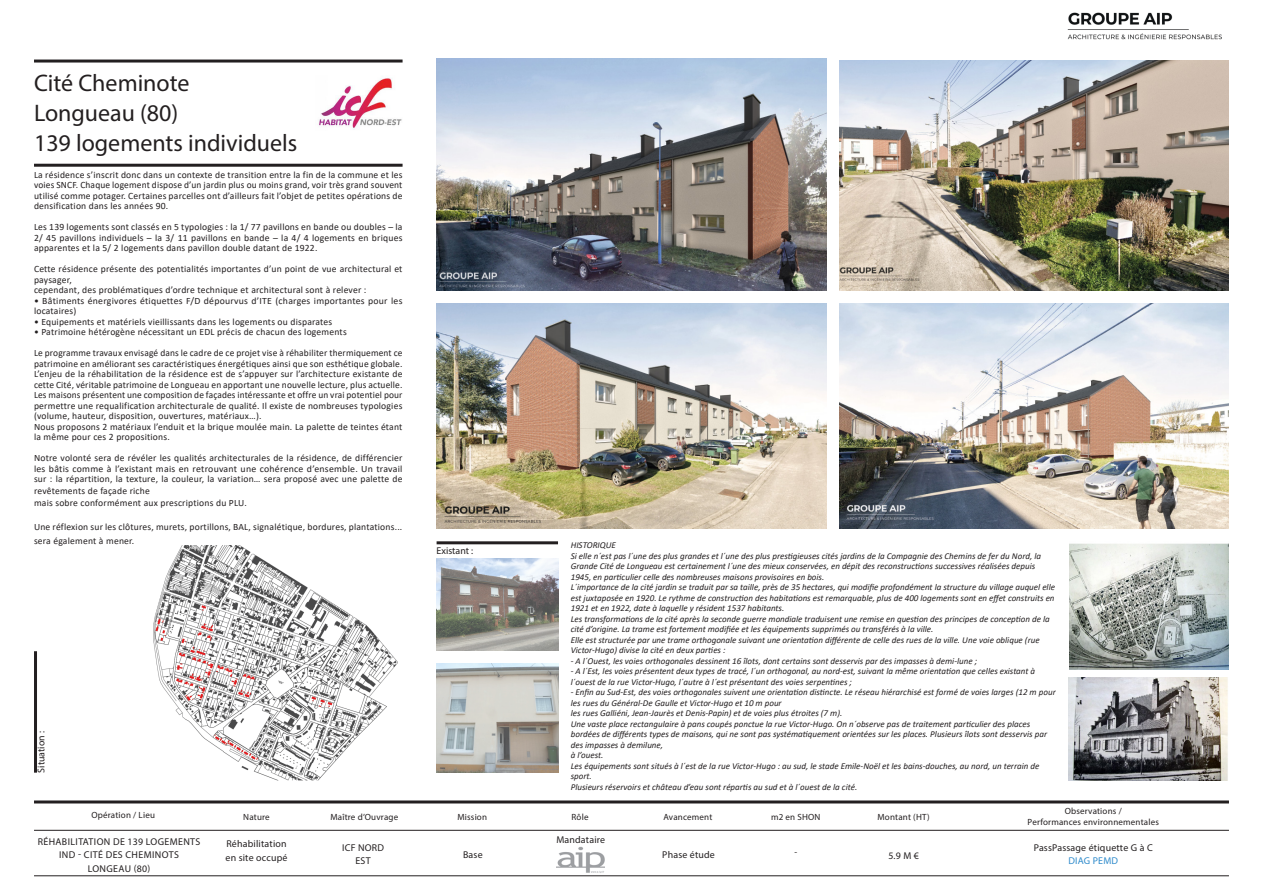
<style>
.page{position:relative;width:1263px;height:893px;background:#fff}
.page>*{position:absolute;margin:0;border:0;box-sizing:border-box;transform-origin:0 0}
.t1{font:24px "Myriad Pro";color:#231f20}
.Bandeau{font:9.9px/13.5px "Myriad Pro";letter-spacing:.02em;color:#231f20;text-align:center}
.Bandeau-2{font:9.9px/13.5px "Myriad Pro";letter-spacing:.04em;color:#231f20;text-align:center}
.Bandeau-3{font:9.9px "Myriad Pro";color:#231f20}
.Bandeau-4{font:9.9px "Myriad Pro";letter-spacing:.02em;color:#2f8bcb}
.Texte_-_bloc{font:9.6px/10.5px "Calibri";letter-spacing:.02em;color:#231f20;text-align:justify}
.t2{font:italic 9px/10.5px "Calibri";color:#231f20}
.Bandeau-5{font:9px "Myriad Pro";letter-spacing:.02em;color:#231f20}
</style>
<div class="page">
<hr style="left:34px;top:800px;width:1195px;height:3px;background:#231f20">
<hr style="left:34px;top:830px;width:1195px;height:1px;background:#231f20">
<hr style="left:34px;top:875px;width:1195px;height:1px;background:#231f20">
<hr style="left:34px;top:60px;width:369px;height:3px;background:#231f20">
<hr style="left:34px;top:164px;width:369px;height:3px;background:#231f20">
<img style="left:437px;top:663px;width:121px;height:110px">
<img style="left:437px;top:558px;width:121px;height:93px">
<hr style="left:437px;top:541px;width:121px;height:3px;background:#231f20">
<img style="left:1067px;top:12px;width:155px;height:28px">
<hr style="left:34px;top:651px;width:3px;height:122px;background:#231f20">
<img style="left:556px;top:847px;width:48px;height:26px">
<img style="left:319px;top:78px;width:83px;height:52px">
<img style="left:436px;top:58px;width:390px;height:233px">
<img style="left:839px;top:60px;width:390px;height:231px">
<img style="left:437px;top:304px;width:389px;height:224px">
<img style="left:839px;top:304px;width:390px;height:224px">
<img style="left:153px;top:546px;width:244px;height:235px">
<img style="left:1069px;top:678px;width:159px;height:103px">
<img style="left:1069px;top:543px;width:160px;height:126px">
<p class="t1" style="left:34px;top:68px;width:157px">Cité Cheminote</p>
<p class="t1" style="left:34px;top:98px;width:146px">Longueau (80)</p>
<p class="t1" style="left:34px;top:128px;width:265px">139 logements individuels</p>
<p class="Texte_-_bloc" style="left:34px;top:169px;width:370px">La résidence s’inscrit donc dans un contexte de transition entre la fin de la commune et les voies SNCF. Chaque logement dispose d’un jardin plus ou moins grand, voir très grand souvent utilisé comme potager. Certaines parcelles ont d’ailleurs fait l’objet de petites opérations de densification dans les années 90.</p>
<p class="Texte_-_bloc" style="left:34px;top:222px;width:370px">Les 139 logements sont classés en 5 typologies : la 1/ 77 pavillons en bande ou doubles – la 2/ 45 pavillons individuels – la 3/ 11 pavillons en bande – la 4/ 4 logements en briques apparentes et la 5/ 2 logements dans pavillon double datant de 1922.</p>
<p class="Texte_-_bloc" style="left:34px;top:264px;width:370px">Cette résidence présente des potentialités importantes d’un point de vue architectural et paysager,</p>
<p class="Texte_-_bloc" style="left:34px;top:285px;width:334px">cependant, des problématiques d’ordre technique et architectural sont à relever :</p>
<p class="Texte_-_bloc" style="left:34px;top:295px;width:370px">• Bâtiments énergivores étiquettes F/D dépourvus d’ITE (charges importantes pour les locataires)</p>
<p class="Texte_-_bloc" style="left:34px;top:316px;width:300px">• Equipements et matériels vieillissants dans les logements ou disparates</p>
<p class="Texte_-_bloc" style="left:34px;top:327px;width:314px">• Patrimoine hétérogène nécessitant un EDL précis de chacun des logements</p>
<p class="Texte_-_bloc" style="left:34px;top:348px;width:370px">Le programme travaux envisagé dans le cadre de ce projet vise à réhabiliter thermiquement ce patrimoine en améliorant ses caractéristiques énergétiques ainsi que son esthétique globale.<br>L’enjeu de la réhabilitation de la résidence est de s’appuyer sur l’architecture existante de cette Cité, véritable patrimoine de Longueau en apportant une nouvelle lecture, plus actuelle.</p>
<p class="Texte_-_bloc" style="left:34px;top:390px;width:370px">Les maisons présentent une composition de façades intéressante et offre un vrai potentiel pour permettre une requalification architecturale de qualité. Il existe de nombreuses typologies (volume, hauteur, disposition, ouvertures, matériaux…).</p>
<p class="Texte_-_bloc" style="left:34px;top:421px;width:370px">Nous proposons 2 matériaux l’enduit et la brique moulée main. La palette de teintes étant la même pour ces 2 propositions.</p>
<p class="Texte_-_bloc" style="left:34px;top:453px;width:370px">Notre volonté sera de révéler les qualités architecturales de la résidence, de différencier les bâtis comme à l’existant mais en retrouvant une cohérence d’ensemble. Un travail sur : la répartition, la texture, la couleur, la variation… sera proposé avec une palette de</p>
<p class="Texte_-_bloc" style="left:34px;top:486px;width:117px">revêtements de façade riche</p>
<p class="Texte_-_bloc" style="left:34px;top:498px;width:214px">mais sobre conformément aux prescriptions du PLU.</p>
<p class="Texte_-_bloc" style="left:34px;top:520px;width:370px;line-height:13.5px">Une réflexion sur les clôtures, murets, portillons, BAL, signalétique, bordures, plantations... sera également à mener.</p>
<p class="Bandeau-3" style="left:437px;top:544px;width:38px">Existant :</p>
<p class="Bandeau-3" style="left:35px;top:773px;width:43px;rotate:-90deg">Situation :</p>
<p class="Bandeau-5" style="left:91px;top:810px;width:65px">Opération / Lieu</p>
<p class="Bandeau-2" style="left:38px;top:834px;width:164px">RÉHABILITATION DE 139 LOGEMENTS<br>IND - CITÉ DES CHEMINOTS</p>
<p class="Bandeau-2" style="left:88px;top:861px;width:64px">LONGEAU (80)</p>
<p class="Bandeau-5" style="left:243px;top:811px;width:28px">Nature</p>
<p class="Bandeau" style="left:226px;top:837px;width:62px">Réhabilitation</p>
<p class="Bandeau" style="left:226px;top:850px;width:63px">en site occupé</p>
<p class="Bandeau-5" style="left:330px;top:811px;width:69px">Maître d’Ouvrage</p>
<p class="Bandeau" style="left:342px;top:841px;width:43px">ICF NORD<br>EST</p>
<p class="Bandeau-5" style="left:457px;top:811px;width:31px">Mission</p>
<p class="Bandeau" style="left:463px;top:847px;width:21px">Base</p>
<p class="t2" style="left:571px;top:539px;width:47px">HISTORIQUE</p>
<p class="t2" style="left:571px;top:550px;width:472px">Si elle n´est pas l´une des plus grandes et l´une des plus prestigieuses cités jardins de la Compagnie des Chemins de fer du Nord, la<br>Grande Cité de Longueau est certainement l´une des mieux conservées, en dépit des reconstructions successives réalisées depuis<br>1945, en particulier celle des nombreuses maisons provisoires en bois.</p>
<p class="t2" style="left:571px;top:581px;width:486px;text-align:justify">L´importance de la cité jardin se traduit par sa taille, près de 35 hectares, qui modifie profondément la structure du village auquel elle est juxtaposée en 1920. Le rythme de construction des habitations est remarquable, plus de 400 logements sont en effet construits en 1921 et en 1922, date à laquelle y résident 1537 habitants.</p>
<p class="t2" style="left:571px;top:613px;width:480px">Les transformations de la cité après la seconde guerre mondiale traduisent une remise en question des principes de conception de la cité d’origine. La trame est fortement modifiée et les équipements supprimés ou transférés à la ville.</p>
<p class="t2" style="left:571px;top:634px;width:470px">Elle est structurée par une trame orthogonale suivant une orientation différente de celle des rues de la ville. Une voie oblique (rue<br>Victor-Hugo) divise la cité en deux parties :</p>
<p class="t2" style="left:571px;top:655px;width:408px">- A l´Ouest, les voies orthogonales dessinent 16 îlots, dont certains sont desservis par des impasses à demi-lune ;</p>
<p class="t2" style="left:571px;top:665px;width:466px">- A l´Est, les voies présentent deux types de tracé, l´un orthogonal, au nord-est, suivant la même orientation que celles existant à l´ouest de la rue Victor-Hugo, l´autre à l´est présentant des voies serpentines ;</p>
<p class="t2" style="left:571px;top:686px;width:486px">- Enfin au Sud-Est, des voies orthogonales suivent une orientation distincte. Le réseau hiérarchisé est formé de voies larges (12 m pour les rues du Général-De Gaulle et Victor-Hugo et 10 m pour</p>
<p class="t2" style="left:571px;top:707px;width:273px">les rues Galliéni, Jean-Jaurès et Denis-Papin) et de voies plus étroites (7 m).</p>
<p class="t2" style="left:571px;top:718px;width:478px">Une vaste place rectangulaire à pans coupés ponctue la rue Victor-Hugo. On n´observe pas de traitement particulier des places bordées de différents types de maisons, qui ne sont pas systématiquement orientées sur les places. Plusieurs îlots sont desservis par des impasses à demilune,</p>
<p class="t2" style="left:571px;top:749px;width:34px">à l’ouest.</p>
<p class="t2" style="left:571px;top:760px;width:470px">Les équipements sont situés à l´est de la rue Victor-Hugo : au sud, le stade Emile-Noël et les bains-douches, au nord, un terrain de sport.</p>
<p class="t2" style="left:571px;top:781px;width:288px">Plusieurs réservoirs et château d’eau sont répartis au sud et à l´ouest de la cité.</p>
<p class="Bandeau-5" style="left:572px;top:811px;width:18px">Rôle</p>
<p class="Bandeau" style="left:556px;top:832px;width:50px">Mandataire</p>
<p class="Bandeau-5" style="left:663px;top:811px;width:51px">Avancement</p>
<p class="Bandeau" style="left:662px;top:848px;width:54px">Phase étude</p>
<p class="Bandeau-5" style="left:771px;top:811px;width:51px">m2 en SHON</p>
<p class="Bandeau-5" style="left:794px;top:846px;width:4px">-</p>
<p class="Bandeau-5" style="left:877px;top:811px;width:54px">Montant (HT)</p>
<p class="Bandeau" style="left:888px;top:849px;width:32px">5.9 M €</p>
<p class="Bandeau-5" style="left:1065px;top:806px;width:59px">Observations /</p>
<p class="Bandeau-5" style="left:1027px;top:816px;width:133px">Performances environnementales</p>
<p class="Bandeau" style="left:1034px;top:841px;width:120px">PassPassage étiquette G à C</p>
<p class="Bandeau-4" style="left:1068px;top:855px;width:51px">DIAG PEMD</p>
</div>
